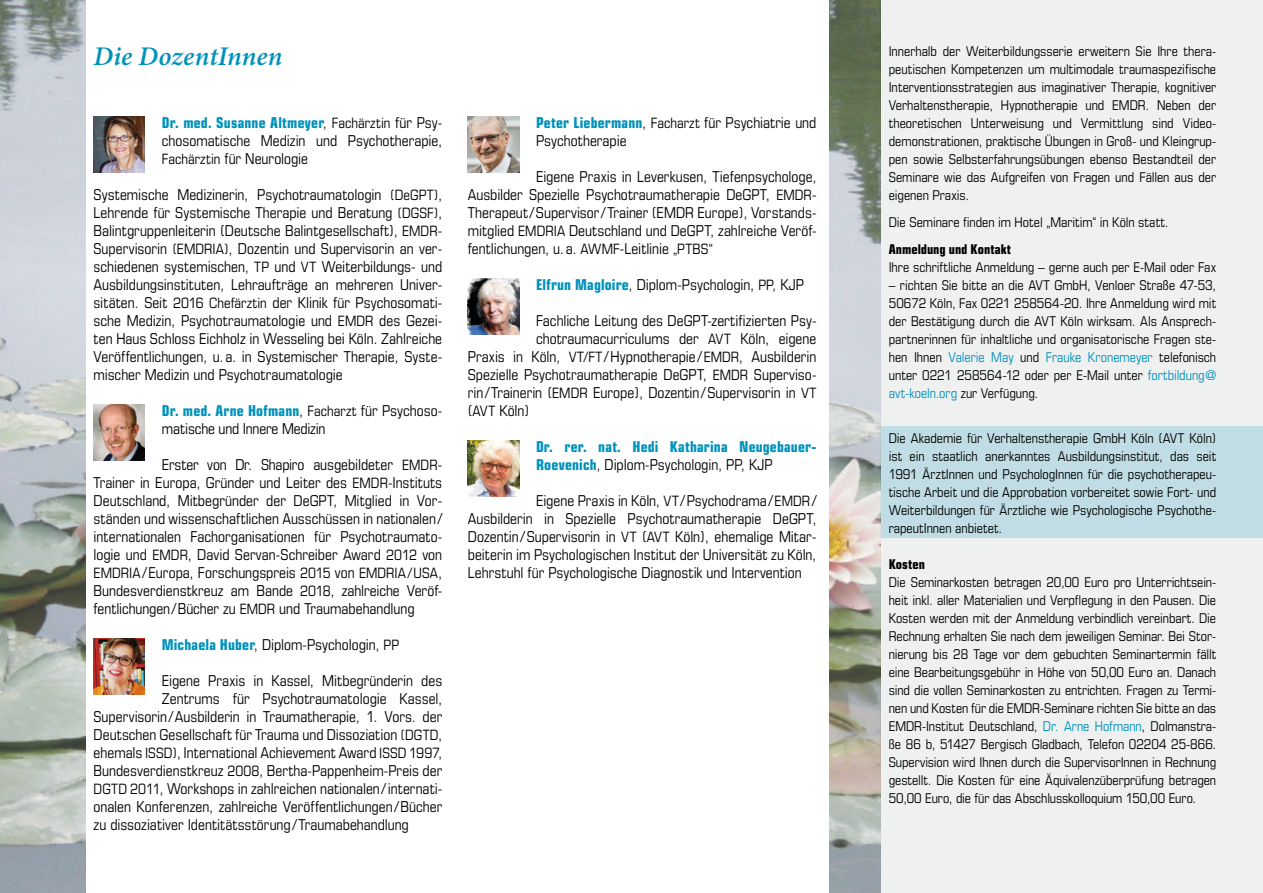
<style>
.page{position:relative;width:1263px;height:893px;background:#fff}
.page>*{position:absolute;margin:0;border:0;box-sizing:border-box;transform-origin:0 0}
.t1{font:italic 600 27px "Minion Pro";letter-spacing:.005em;color:#0092bb}
.t2{font:condensed 15px/18px "Eurostile";color:#000;text-align:justify}
.t3{font:700 condensed 15px/18px "Eurostile";letter-spacing:.01em;color:#0092bb}
.t4{font:condensed 13.5px/18px "Eurostile";color:#000;text-align:justify}
.t5{font:700 condensed 13.5px "Eurostile";color:#000}
.s1{font-weight:700;color:#0092bb}
.s2{font-size:14.25px}
.s3{font-weight:400;color:#000}
.s4{color:#0092bb}
</style>
<div class="page">
<div style="left:880px;top:0;width:383px;height:893px;background:#eceded"></div>
<div style="left:880px;top:426px;width:383px;height:112px;background:#c0dde5"></div>
<img style="left:94px;top:117px;width:51px;height:56px">
<img style="left:468px;top:117px;width:51px;height:56px">
<img style="left:468px;top:279px;width:51px;height:56px">
<img style="left:468px;top:441px;width:51px;height:56px">
<img style="left:94px;top:405px;width:51px;height:56px">
<img style="left:94px;top:639px;width:51px;height:56px">
<img style="left:0;top:0;width:85px;height:893px">
<img style="left:829px;top:0;width:51px;height:893px">
<p class="t1" style="left:94px;top:41px;width:190px">Die DozentInnen</p>
<p class="t2" style="left:162px;top:113px;width:282px"><span class="s1">Dr. med. Susanne Altmeyer</span>, <span class="s2">Fachärztin</span> für Psy&shy;chosomatische Medizin und Psychotherapie, <span class="s2">Fachärztin</span> für Neurologie</p>
<p class="t2" style="left:94px;top:185px;width:350px">Systemische Medizinerin, Psychotraumatologin <span class="s2">(DeGPT)</span>, Lehrende für Systemische Therapie und Beratung <span class="s2">(DGSF)</span>, Balintgruppenleiterin (Deutsche Balintgesellschaft), <span class="s2">EMDR</span>-Supervisorin <span class="s2">(EMDRIA)</span>, Dozentin und Supervisorin an ver&shy;schiedenen systemischen, <span class="s2">TP</span> und <span class="s2">VT</span> Weiterbildungs- und Ausbildungsinstituten, Lehraufträge an mehreren Univer&shy;sitäten. Seit <span class="s2">2016 Chefärztin</span> der Klinik für Psychosomati&shy;sche Medizin, Psychotraumatologie und <span class="s2">EMDR</span> des Gezei&shy;ten Haus Schloss Eichholz in Wesseling bei Köln. Zahlreiche Veröffentlichungen, u.a. in Systemischer Therapie, Syste&shy;mischer Medizin und Psychotraumatologie</p>
<p class="t2" style="left:162px;top:401px;width:282px"><span class="s1">Dr. med. Arne Hofmann</span>, <span class="s2">Facharzt</span> für Psychoso&shy;matische und Innere Medizin</p>
<p class="t2" style="left:94px;top:455px;width:350px;text-indent:68px">Erster von Dr. Shapiro ausgebildeter <span class="s2">EMDR</span>-Trainer in Europa, Gründer und Leiter des <span class="s2">EMDR</span>-Instituts Deutschland, Mitbegründer der DeGPT, Mitglied in Vor&shy;ständen und wissenschaftlichen Ausschüssen in nationalen/ internationalen Fachorganisationen für Psychotraumato&shy;logie und <span class="s2">EMDR</span>, David Servan-Schreiber Award <span class="s2">2012</span> von <span class="s2">EMDRIA</span>/Europa, Forschungspreis <span class="s2">2015</span> von <span class="s2">EMDRIA/USA</span>, Bundesverdienstkreuz am Bande <span class="s2">2018</span>, zahlreiche Veröf&shy;fentlichungen/Bücher zu <span class="s2">EMDR</span> und Traumabehandlung</p>
<p class="t2" style="left:162px;top:635px;width:239px"><span class="s1">Michaela Huber</span>, Diplom-Psychologin, <span class="s2">PP</span></p>
<p class="t2" style="left:162px;top:671px;width:282px">Eigene Praxis in Kassel, Mitbegründerin des</p>
<p class="t2" style="left:162px;top:689px;width:282px">Zentrums für Psychotraumatologie Kassel,</p>
<p class="t2" style="left:94px;top:707px;width:350px">Supervisorin/Ausbilderin in Traumatherapie, 1. Vors. der</p>
<p class="t2" style="left:94px;top:725px;width:350px">Deutschen Gesellschaft für Trauma und Dissoziation <span class="s2">(DGTD</span>,</p>
<p class="t2" style="left:94px;top:743px;width:350px">ehemals <span class="s2">ISSD)</span>, International Achievement Award <span class="s2">ISSD 1997</span>,</p>
<p class="t2" style="left:94px;top:761px;width:350px">Bundesverdienstkreuz <span class="s2">2008</span>, Bertha-Pappenheim-Preis der</p>
<p class="t2" style="left:94px;top:779px;width:350px"><span class="s2">DGTD 2011</span>, Workshops in zahlreichen nationalen/internati-</p>
<p class="t2" style="left:94px;top:797px;width:350px">onalen Konferenzen, zahlreiche Veröffentlichungen/Bücher</p>
<p class="t2" style="left:94px;top:815px;width:317px">zu dissoziativer Identitätsstörung/Traumabehandlung</p>
<p class="t2" style="left:536px;top:113px;width:282px"><span class="s1">Peter Liebermann</span>, <span class="s2">Facharzt</span> für Psychiatrie und<br>Psychotherapie</p>
<p class="t2" style="left:468px;top:167px;width:350px;text-indent:68px">Eigene Praxis in Leverkusen, Tiefenpsychologe, Ausbilder Spezielle Psychotraumatherapie DeGPT, <span class="s2">EMDR</span>-Therapeut/Supervisor/Trainer (EMDR Europe), Vorstands&shy;mitglied <span class="s2">EMDRIA</span> Deutschland und DeGPT, zahlreiche Veröf&shy;fentlichungen, u.a. <span class="s2">AWMF</span>-Leitlinie <span class="s2">„PTBS“</span></p>
<p class="t2" style="left:536px;top:275px;width:269px"><span class="s1">Elfrun Magloire</span>, Diplom-Psychologin, <span class="s2">PP</span>, KJP</p>
<p class="t2" style="left:536px;top:311px;width:282px">Fachliche Leitung des DeGPT-zertifizierten Psy-</p>
<p class="t2" style="left:536px;top:329px;width:282px">chotraumacurriculums der <span class="s2">AVT</span> Köln, eigene</p>
<p class="t2" style="left:468px;top:347px;width:350px">Praxis in Köln, <span class="s2">VT/FT</span> /Hypnotherapie/<span class="s2">EMDR</span>, Ausbilderin</p>
<p class="t2" style="left:468px;top:365px;width:350px">Spezielle Psychotraumatherapie DeGPT, <span class="s2">EMDR</span> Superviso-</p>
<p class="t2" style="left:468px;top:383px;width:350px">rin/Trainerin (<span class="s2">EMDR</span> Europe), Dozentin/Supervisorin in <span class="s2">VT</span></p>
<p class="t2" style="left:468px;top:401px;width:63px">(<span class="s2">AVT</span> Köln)</p>
<p class="t3" style="left:536px;top:437px;width:282px">Dr. rer. nat. Hedi Katharina Neugebauer-<br>Roevenich<span class="s3">, Diplom-Psychologin, PP, KJP</span></p>
<p class="t2" style="left:468px;top:491px;width:350px;text-indent:68px">Eigene Praxis in Köln, <span class="s2">VT</span> /Psychodrama/<span class="s2">EMDR</span>/ Ausbilderin in Spezielle Psychotraumatherapie DeGPT, Dozentin/Supervisorin in <span class="s2">VT</span> (<span class="s2">AVT</span> Köln), ehemalige Mitar&shy;beiterin im Psychologischen Institut der Universität zu Köln, Lehrstuhl für Psychologische Diagnostik und Intervention</p>
<p class="t4" style="left:889px;top:42px;width:329px">Innerhalb der Weiterbildungsserie erweitern Sie Ihre thera&shy;peutischen Kompetenzen um multimodale traumaspezifische Interventionsstrategien aus imaginativer Therapie, kognitiver Verhaltenstherapie, Hypnotherapie und EMDR. Neben der theoretischen Unterweisung und Vermittlung sind Video&shy;demonstrationen, praktische Übungen in Groß- und Kleingrup&shy;pen sowie Selbsterfahrungsübungen ebenso Bestandteil der Seminare wie das Aufgreifen von Fragen und Fällen aus der eigenen Praxis.</p>
<p class="t4" style="left:889px;top:213px;width:281px">Die Seminare finden im Hotel „Maritim“ in Köln statt.</p>
<p class="t5" style="left:889px;top:241px;width:124px">Anmeldung und Kontakt</p>
<p class="t4" style="left:889px;top:258px;width:329px">Ihre schriftliche Anmeldung – gerne auch per E-Mail oder Fax</p>
<p class="t4" style="left:889px;top:276px;width:329px">– richten Sie bitte an die AVT GmbH, Venloer Straße 47-53, 50672 Köln, Fax 0221 258564-20. Ihre Anmeldung wird mit der Bestätigung durch die AVT Köln wirksam. Als Ansprech&shy;partnerinnen für inhaltliche und organisatorische Fragen ste&shy;hen Ihnen <span class="s4">Valerie May</span> und <span class="s4">Frauke Kronemeyer</span> telefonisch unter 0221 258564-12 oder per E-Mail unter <span class="s4">fortbildung@ avt-koeln.org</span> zur Verfügung.</p>
<p class="t4" style="left:889px;top:429px;width:329px">Die Akademie für Verhaltenstherapie GmbH Köln (AVT Köln) ist ein staatlich anerkanntes Ausbildungsinstitut, das seit 1991 ÄrztInnen und PsychologInnen für die psychotherapeu&shy;tische Arbeit und die Approbation vorbereitet sowie Fort- und Weiterbildungen für Ärztliche wie Psychologische Psychothe&shy;rapeutInnen anbietet.</p>
<p class="t5" style="left:889px;top:556px;width:38px">Kosten</p>
<p class="t4" style="left:889px;top:573px;width:329px">Die Seminarkosten betragen 20,00 Euro pro Unterrichtsein&shy;heit inkl. aller Materialien und Verpflegung in den Pausen. Die Kosten werden mit der Anmeldung verbindlich vereinbart. Die Rechnung erhalten Sie nach dem jeweiligen Seminar. Bei Stor&shy;nierung bis 28 Tage vor dem gebuchten Seminartermin fällt eine Bearbeitungsgebühr in Höhe von 50,00 Euro an. Danach sind die vollen Seminarkosten zu entrichten. Fragen zu Termi&shy;nen und Kosten für die EMDR-Seminare richten Sie bitte an das EMDR-Institut Deutschland, <span class="s4">Dr. Arne Hofmann</span>, Dolmanstra&shy;ße 86 b, 51427 Bergisch Gladbach, Telefon 02204 25-866.<br>Supervision wird Ihnen durch die SupervisorInnen in Rechnung gestellt. Die Kosten für eine Äquivalenzüberprüfung betragen 50,00 Euro, die für das Abschlusskolloquium 150,00 Euro.</p>
</div>
